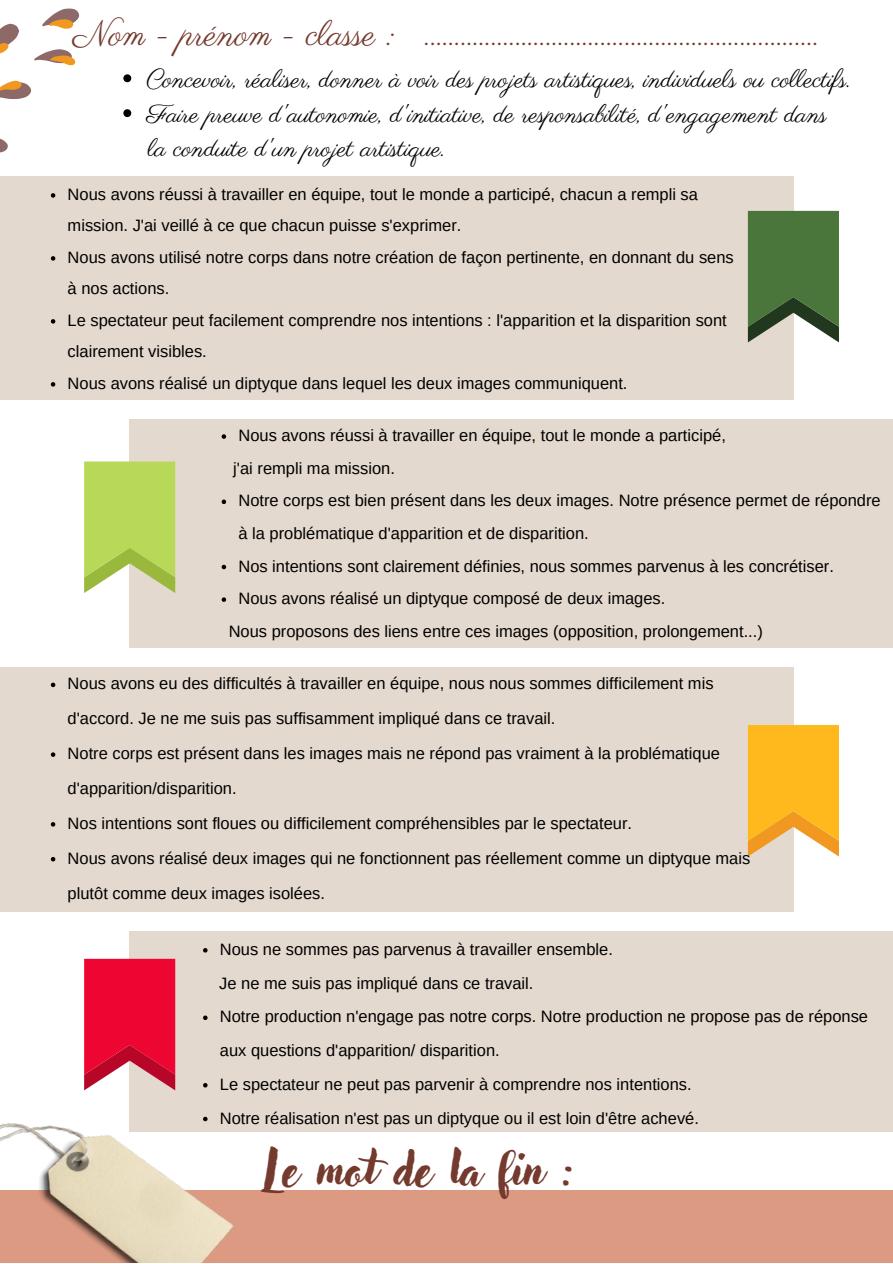
<style>
.page{position:relative;width:893px;height:1264px;background:#fff}
.page>*{position:absolute;margin:0;border:0;box-sizing:border-box;transform-origin:0 0}
.t1{font:48px "Adlery Pro";color:#753a2e}
.t2{font:35.55px "Parisienne";color:#753a2e}
.t3{font:25.5px/34.8px "Parisienne";color:#000}
.t4{font:16.5px/31.5px "Arimo";color:#000}
</style>
<div class="page">
<div style="left:129px;top:931px;width:763px;height:200px;background:#e4d9ce"></div>
<svg style="left:84px;top:958px;width:91px;height:132px;background:#e82146"></svg>
<div style="left:129px;top:419px;width:763px;height:229px;background:#e4d9ce"></div>
<svg style="left:84px;top:461px;width:91px;height:132px;background:#bbd665"></svg>
<div style="left:0;top:668px;width:793px;height:243px;background:#e4d9ce"></div>
<svg style="left:747px;top:725px;width:91px;height:131px;background:#fbbb34"></svg>
<div style="left:0;top:176px;width:793px;height:224px;background:#e4d9ce"></div>
<svg style="left:747px;top:211px;width:91px;height:131px;background:#597c4c"></svg>
<div style="left:0;top:1189px;width:892px;height:73px;background:#db9a81"></div>
<svg style="left:123px;top:74px;width:8px;height:8px"></svg>
<svg style="left:123px;top:109px;width:8px;height:8px"></svg>
<svg style="left:0;top:138px;width:8px;height:15px"></svg>
<svg style="left:0;top:8px;width:80px;height:91px"></svg>
<img style="left:0;top:1117px;width:245px;height:145px">
<svg style="left:51px;top:193px;width:4px;height:5px"></svg>
<svg style="left:51px;top:256px;width:4px;height:5px"></svg>
<svg style="left:51px;top:319px;width:4px;height:4px"></svg>
<svg style="left:51px;top:382px;width:4px;height:4px"></svg>
<svg style="left:222px;top:434px;width:4px;height:5px"></svg>
<svg style="left:222px;top:499px;width:4px;height:5px"></svg>
<svg style="left:222px;top:564px;width:4px;height:5px"></svg>
<svg style="left:222px;top:597px;width:4px;height:5px"></svg>
<svg style="left:51px;top:682px;width:4px;height:5px"></svg>
<svg style="left:51px;top:752px;width:4px;height:5px"></svg>
<svg style="left:51px;top:822px;width:4px;height:4px"></svg>
<svg style="left:51px;top:857px;width:4px;height:4px"></svg>
<svg style="left:203px;top:948px;width:4px;height:4px"></svg>
<svg style="left:203px;top:1015px;width:4px;height:5px"></svg>
<svg style="left:203px;top:1083px;width:4px;height:4px"></svg>
<svg style="left:203px;top:1116px;width:4px;height:5px"></svg>
<h2 class="t2" style="left:73px;top:12px;width:748px">Nom - prénom - classe : .................................................................</h2>
<h3 class="t3" style="left:146px;top:63px;width:705px">Concevoir, réaliser, donner à voir des projets artistiques, individuels ou collectifs.<br>Faire preuve d'autonomie, d'initiative, de responsabilité, d'engagement dans la conduite d'un projet artistique.</h3>
<p class="t4" style="left:68px;top:178px;width:667px">Nous avons réussi à travailler en équipe, tout le monde a participé, chacun a rempli sa mission. J'ai veillé à ce que chacun puisse s'exprimer.<br>Nous avons utilisé notre corps dans notre création de façon pertinente, en donnant du sens à nos actions.<br>Le spectateur peut facilement comprendre nos intentions : l'apparition et la disparition sont clairement visibles.<br>Nous avons réalisé un diptyque dans lequel les deux images communiquent.</p>
<p class="t4" style="left:238px;top:419px;width:489px">Nous avons réussi à travailler en équipe, tout le monde a participé,</p>
<p class="t4" style="left:233px;top:452px;width:163px">j'ai rempli ma mission.</p>
<p class="t4" style="left:238px;top:484px;width:643px;line-height:32.5px">Notre corps est bien présent dans les deux images. Notre présence permet de répondre à la problématique d'apparition et de disparition.<br>Nos intentions sont clairement définies, nous sommes parvenus à les concrétiser.<br>Nous avons réalisé un diptyque composé de deux images.</p>
<p class="t4" style="left:229px;top:615px;width:535px">Nous proposons des liens entre ces images (opposition, prolongement...)</p>
<p class="t4" style="left:68px;top:666px;width:684px;line-height:34.8px">Nous avons eu des difficultés à travailler en équipe, nous nous sommes difficilement mis d'accord. Je ne me suis pas suffisamment impliqué dans ce travail.<br>Notre corps est présent dans les images mais ne répond pas vraiment à la problématique d'apparition/disparition.<br>Nos intentions sont floues ou difficilement compréhensibles par le spectateur.<br>Nous avons réalisé deux images qui ne fonctionnent pas réellement comme un diptyque mais plutôt comme deux images isolées.</p>
<p class="t4" style="left:220px;top:933px;width:394px">Nous ne sommes pas parvenus à travailler ensemble.</p>
<p class="t4" style="left:219px;top:967px;width:316px">Je ne me suis pas impliqué dans ce travail.</p>
<p class="t4" style="left:220px;top:999px;width:649px;line-height:33.8px">Notre production n'engage pas notre corps. Notre production ne propose pas de réponse aux questions d'apparition/ disparition.<br>Le spectateur ne peut pas parvenir à comprendre nos intentions.<br>Notre réalisation n'est pas un diptyque ou il est loin d'être achevé.</p>
<h1 class="t1" style="left:265px;top:1146px;width:310px">Le mot de la fin :</h1>
</div>
